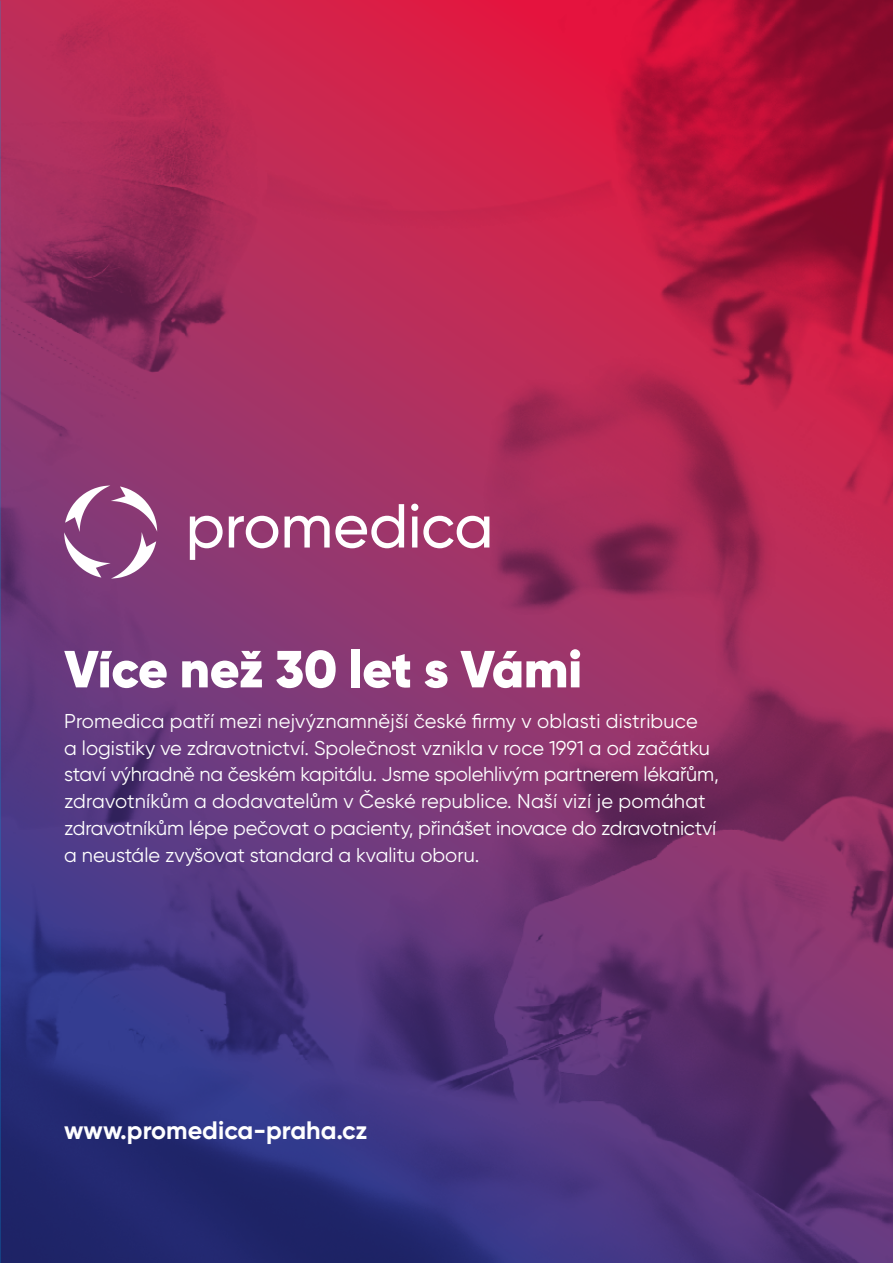
<style>
.page{position:relative;width:893px;height:1263px;background:#fff}
.page>*{position:absolute;margin:0;border:0;box-sizing:border-box;transform-origin:0 0}
.t1{font:900 52.05px "Gilroy";color:#fff}
.t2{font:700 25.2px "Gilroy";color:#fff}
.t3{font:20.1px/26.7px "Gilroy";letter-spacing:-.01em;color:#fff}
</style>
<div class="page">
<img style="left:0;top:0;width:893px;height:1263px">
<svg style="left:190px;top:516px;width:33px;height:44px"></svg>
<svg style="left:229px;top:516px;width:49px;height:32px"></svg>
<svg style="left:285px;top:504px;width:119px;height:44px"></svg>
<svg style="left:411px;top:504px;width:78px;height:44px"></svg>
<svg style="left:64px;top:485px;width:93px;height:93px"></svg>
<h1 class="t1" style="left:64px;top:636px;width:519px">Více než 30 let s Vámi</h1>
<p class="t3" style="left:64px;top:707px;width:656px">Promedica patří mezi nejvýznamnější české firmy v oblasti distribuce<br>a logistiky ve zdravotnictví. Společnost vznikla v roce 1991 a od začátku staví výhradně na českém kapitálu. Jsme spolehlivým partnerem lékařům, zdravotníkům a dodavatelům v České republice. Naší vizí je pomáhat zdravotníkům lépe pečovat o pacienty, přinášet inovace do zdravotnictví a neustále zvyšovat standard a kvalitu oboru.</p>
<p class="t2" style="left:64px;top:1114px;width:305px">www.promedica-praha.cz</p>
</div>
